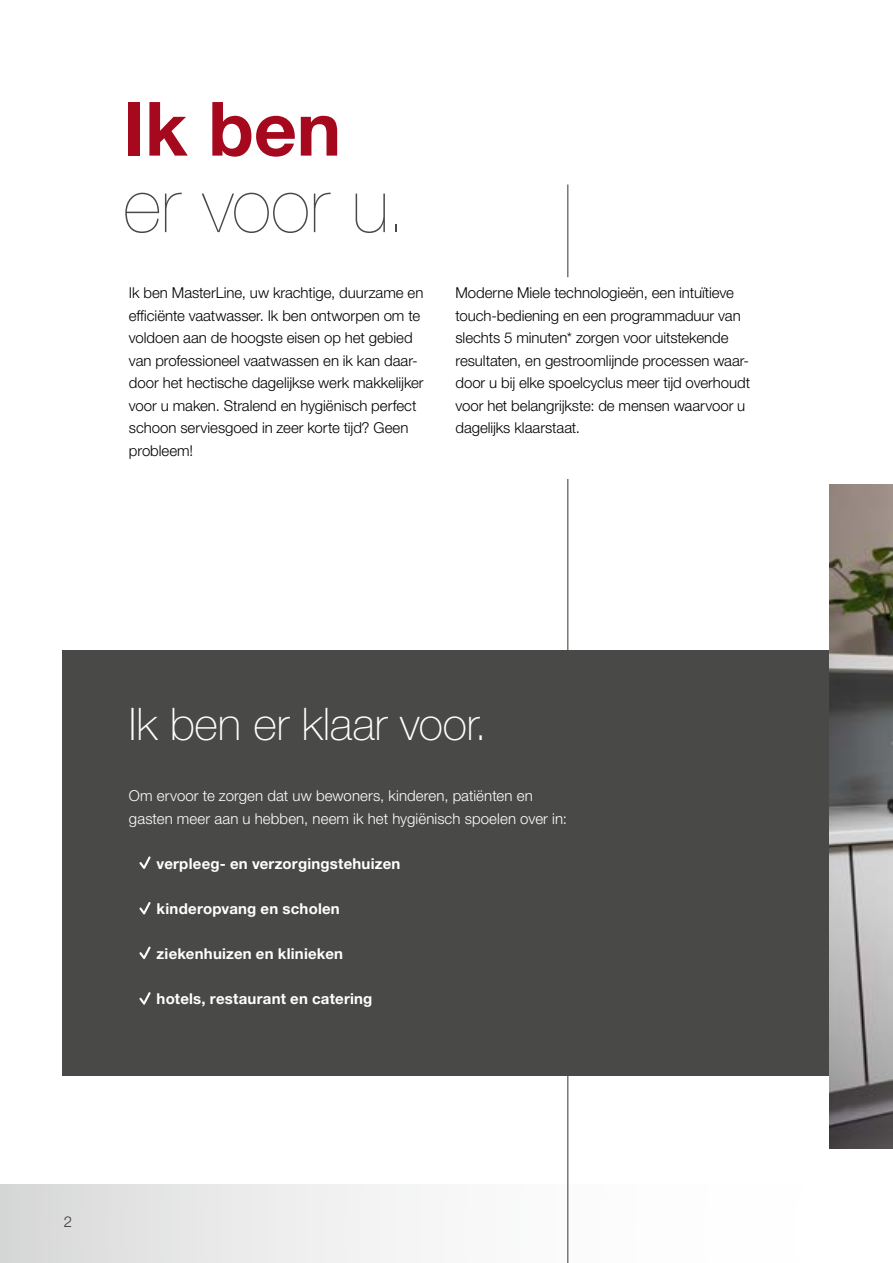
<style>
.page{position:relative;width:893px;height:1263px;background:#fff}
.page>*{position:absolute;margin:0;border:0;box-sizing:border-box;transform-origin:0 0}
.t1{font:200 75px "Helvetica Neue LTW1 G";color:#494948}
.t2{font:700 75px "Helvetica Neue LTW1 G";color:#a6081d}
.t3{font:100 45px "Helvetica Neue LTW1 G";letter-spacing:-.005em;color:#fff}
.t4{font:300 15px/22.5px "Helvetica Neue LTW1 G";letter-spacing:-.005em;color:#000}
.t5{font:300 15px/22.5px "Helvetica Neue LTW1 G";letter-spacing:.005em;color:#fff}
.t6{font:700 15px "Helvetica Neue LTW1 G";letter-spacing:.015em;color:#fff}
</style>
<div class="page">
<hr style="left:567px;top:185px;width:1px;height:92px;background:#494948">
<hr style="left:567px;top:479px;width:1px;height:784px;background:#494948">
<div style="left:62px;top:651px;width:831px;height:425px;background:#494948"></div>
<div style="left:0;top:1184px;width:893px;height:79px;background:linear-gradient(to right,#dedede,#fff)"></div>
<svg style="left:139px;top:856px;width:12px;height:13px"></svg>
<svg style="left:139px;top:902px;width:12px;height:12px"></svg>
<svg style="left:139px;top:946px;width:12px;height:13px"></svg>
<svg style="left:139px;top:992px;width:12px;height:13px"></svg>
<img style="left:829px;top:484px;width:64px;height:664px">
<h1 class="t2" style="left:123px;top:83px;width:220px">Ik ben</h1>
<h1 class="t1" style="left:123px;top:162px;width:285px">er voor u.</h1>
<p class="t4" style="left:129px;top:281px;width:296px">Ik ben MasterLine, uw krachtige, duurzame en efficiënte vaatwasser. Ik ben ontworpen om te voldoen aan de hoogste eisen op het gebied van professioneel vaatwassen en ik kan daar&shy;door het hectische dagelijkse werk makkelijker voor u maken. Stralend en hygiënisch perfect schoon serviesgoed in zeer korte tijd? Geen probleem!</p>
<p class="t4" style="left:455px;top:281px;width:296px">Moderne Miele technologieën, een intuïtieve touch-bediening en een programmaduur van slechts 5 minuten* zorgen voor uitstekende resultaten, en gestroomlijnde processen waar&shy;door u bij elke spoelcyclus meer tijd overhoudt voor het belangrijkste: de mensen waarvoor u dagelijks klaarstaat.</p>
<h2 class="t3" style="left:129px;top:697px;width:360px">Ik ben er klaar voor.</h2>
<p class="t5" style="left:129px;top:784px;width:439px">Om ervoor te zorgen dat uw bewoners, kinderen, patiënten en gasten meer aan u hebben, neem ik het hygiënisch spoelen over in:</p>
<p class="t6" style="left:157px;top:854px;width:245px">verpleeg- en verzorgingstehuizen</p>
<p class="t6" style="left:157px;top:899px;width:185px">kinderopvang en scholen</p>
<p class="t6" style="left:157px;top:944px;width:188px">ziekenhuizen en klinieken</p>
<p class="t6" style="left:157px;top:989px;width:217px">hotels, restaurant en catering</p>
<p class="t4" style="left:64px;top:1211px;width:10px">2</p>
</div>
